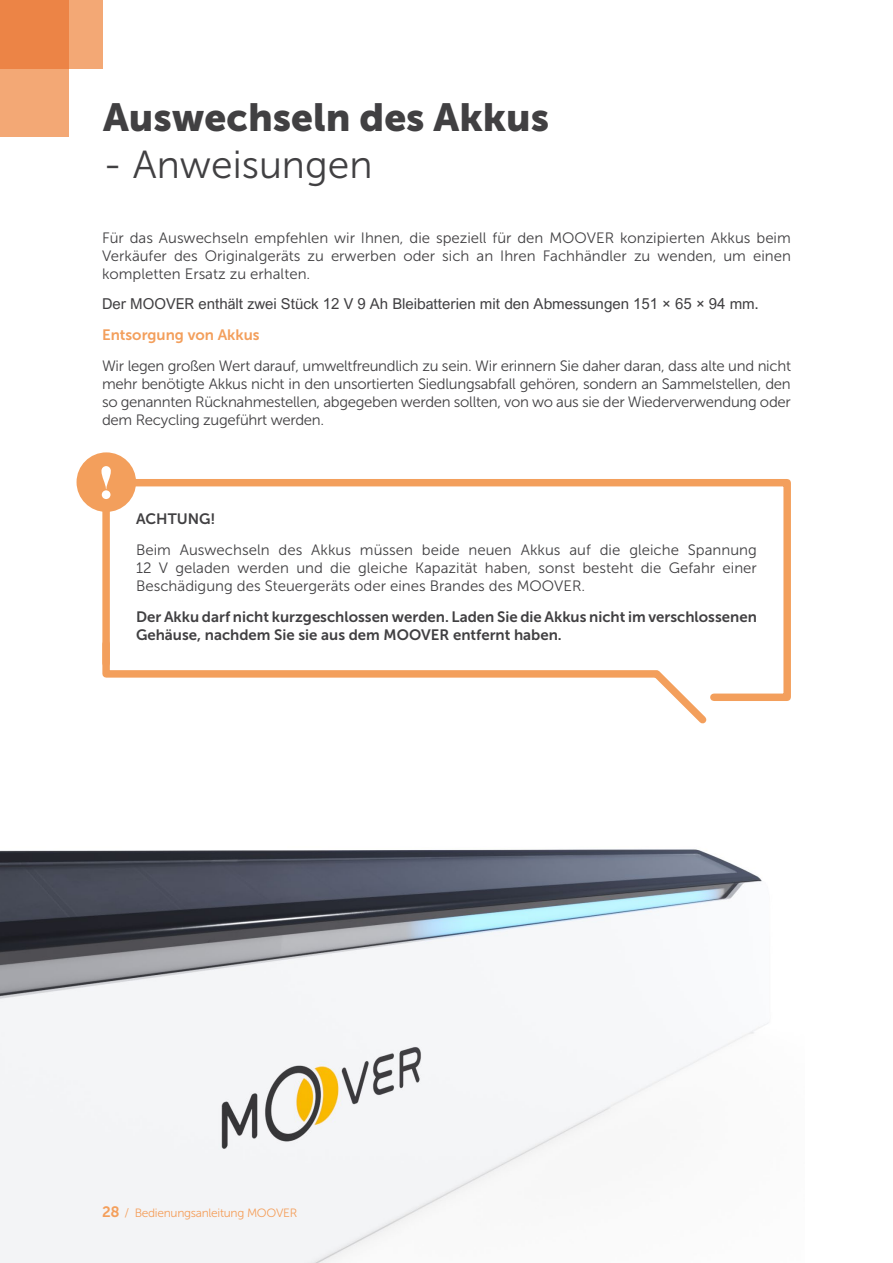
<style>
.page{position:relative;width:893px;height:1263px;background:#fff}
.page>*{position:absolute;margin:0;border:0;box-sizing:border-box;transform-origin:0 0}
.t1{font:39px "Museo Sans 900";color:#414042}
.t2{font:39px "Museo Sans 300";color:#414042}
.t3{font:15px/18px "Museo Sans 300";color:#414042;text-align:justify}
.t4{font:15px/18px "Museo Sans 700";color:#414042}
.t5{font:15px "Arial Nova";color:#414042}
.t6{font:15px "Museo Sans 700";color:#f39f5c}
.t7{font:12px "Museo Sans 300";letter-spacing:-.025em;color:#f39f5c}
.s1{font-family:"Museo Sans 700";font-size:15px}
</style>
<div class="page">
<div style="left:0;top:0;width:103px;height:68px;background:#f3a875"></div>
<svg style="left:0;top:0;width:69px;height:137px;background:#ef955d"></svg>
<svg style="left:99px;top:475px;width:692px;height:226px"></svg>
<svg style="left:99px;top:636px;width:614px;height:88px"></svg>
<div style="left:77px;top:452px;width:59px;height:60px;background:#f39f5c;border-radius:50%"></div>
<svg style="left:101px;top:466px;width:10px;height:33px"></svg>
<img style="left:0;top:849px;width:769px;height:414px">
<h1 class="t1" style="left:103px;top:95px;width:448px">Auswechseln des Akkus</h1>
<h1 class="t2" style="left:103px;top:144px;width:271px">- Anweisungen</h1>
<p class="t3" style="left:102px;top:229px;width:690px">Für das Auswechseln empfehlen wir Ihnen, die speziell für den MOOVER konzipierten Akkus beim Verkäufer des Originalgeräts zu erwerben oder sich an Ihren Fachhändler zu wenden, um einen kompletten Ersatz zu erhalten.</p>
<p class="t5" style="left:102px;top:295px;width:658px">Der MOOVER enthält zwei Stück 12 V 9 Ah Bleibatterien mit den Abmessungen 151 × 65 × 94 mm.</p>
<p class="t6" style="left:102px;top:327px;width:159px">Entsorgung von Akkus</p>
<p class="t3" style="left:102px;top:357px;width:690px">Wir legen großen Wert darauf, umweltfreundlich zu sein. Wir erinnern Sie daher daran, dass alte und nicht mehr benötigte Akkus nicht in den unsortierten Siedlungsabfall gehören, sondern an Sammelstellen, den so genannten Rücknahmestellen, abgegeben werden sollten, von wo aus sie der Wiederverwendung oder dem Recycling zugeführt werden.</p>
<p class="t4" style="left:136px;top:510px;width:81px">ACHTUNG!</p>
<p class="t3" style="left:136px;top:541px;width:622px">Beim Auswechseln des Akkus müssen beide neuen Akkus auf die gleiche Spannung 12 V geladen werden und die gleiche Kapazität haben, sonst besteht die Gefahr einer Beschädigung des Steuergeräts oder eines Brandes des MOOVER.</p>
<p class="t4" style="left:136px;top:608px;width:622px">Der Akku darf nicht kurzgeschlossen werden. Laden Sie die Akkus nicht im verschlossenen<br>Gehäuse, nachdem Sie sie aus dem MOOVER entfernt haben.</p>
<p class="t7" style="left:102px;top:1206px;width:197px"><span class="s1">28</span> / Bedienungsanleitung MOOVER</p>
</div>
